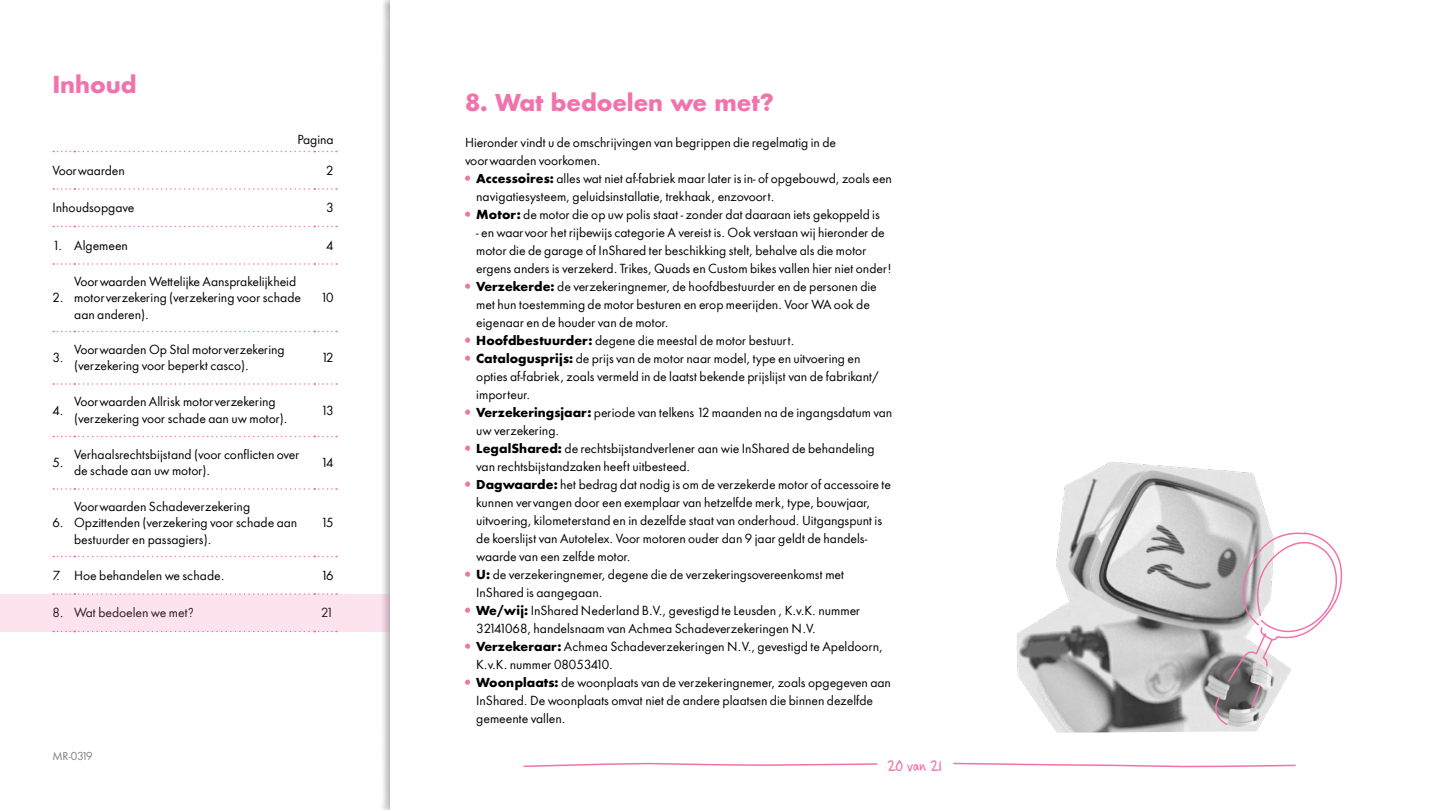
<style>
.page{position:relative;width:1440px;height:810px;background:#fff}
.page>*{position:absolute;margin:0;border:0;box-sizing:border-box;transform-origin:0 0}
.t1{font:700 22.5px "In Shared Sans";letter-spacing:-.01em;color:#f173ac}
.t2{font:16.5px "Casino Hand";letter-spacing:-.005em;color:#f173ac}
.t3{font:12px/18px "In Shared Sans";color:#000}
.t4{font:10.5px "In Shared Sans";letter-spacing:-.095em;color:#808080}
.s1{font-weight:700}
</style>
<div class="page">
<svg style="left:523px;top:763px;width:355px;height:5px"></svg>
<svg style="left:953px;top:762px;width:343px;height:5px"></svg>
<svg style="left:53px;top:151px;width:284px;height:1px"></svg>
<svg style="left:53px;top:188px;width:284px;height:2px"></svg>
<svg style="left:53px;top:226px;width:284px;height:1px"></svg>
<svg style="left:53px;top:263px;width:284px;height:2px"></svg>
<svg style="left:53px;top:331px;width:284px;height:1px"></svg>
<svg style="left:53px;top:383px;width:284px;height:2px"></svg>
<svg style="left:53px;top:436px;width:284px;height:1px"></svg>
<svg style="left:53px;top:488px;width:284px;height:2px"></svg>
<svg style="left:53px;top:556px;width:284px;height:1px"></svg>
<svg style="left:53px;top:593px;width:284px;height:1px"></svg>
<svg style="left:465px;top:175px;width:5px;height:6px"></svg>
<svg style="left:465px;top:211px;width:5px;height:6px"></svg>
<svg style="left:465px;top:283px;width:5px;height:6px"></svg>
<svg style="left:465px;top:337px;width:5px;height:6px"></svg>
<svg style="left:465px;top:355px;width:5px;height:6px"></svg>
<svg style="left:465px;top:409px;width:5px;height:6px"></svg>
<svg style="left:465px;top:446px;width:5px;height:5px"></svg>
<svg style="left:465px;top:482px;width:5px;height:5px"></svg>
<svg style="left:465px;top:572px;width:5px;height:5px"></svg>
<svg style="left:465px;top:608px;width:5px;height:5px"></svg>
<svg style="left:465px;top:643px;width:5px;height:6px"></svg>
<svg style="left:465px;top:679px;width:5px;height:6px"></svg>
<img style="left:1017px;top:462px;width:255px;height:271px">
<svg style="left:1214px;top:531px;width:129px;height:195px"></svg>
<div style="left:0;top:594px;width:389px;height:38px;background:#fce3ee"></div>
<h1 class="t1" style="left:52px;top:69px;width:86px">Inhoud</h1>
<p class="t3" style="left:298px;top:130px;width:38px">Pagina</p>
<p class="t3" style="left:52px;top:161px;width:74px">Voorwaarden</p>
<p class="t3" style="left:326px;top:161px;width:9px">2</p>
<p class="t3" style="left:52px;top:199px;width:84px">Inhoudsopgave</p>
<p class="t3" style="left:326px;top:199px;width:9px">3</p>
<p class="t3" style="left:52px;top:236px;width:77px">1. Algemeen</p>
<p class="t3" style="left:326px;top:236px;width:9px">4</p>
<p class="t3" style="left:52px;top:289px;width:13px">2.</p>
<p class="t3" style="left:74px;top:273px;width:228px;line-height:16.5px">Voorwaarden Wettelijke Aansprakelijkheid motorverzekering (verzekering voor schade aan anderen).</p>
<p class="t3" style="left:320px;top:289px;width:15px">10</p>
<p class="t3" style="left:52px;top:349px;width:13px">3.</p>
<p class="t3" style="left:74px;top:341px;width:212px;line-height:16.5px">Voorwaarden Op Stal motorverzekering (verzekering voor beperkt casco).</p>
<p class="t3" style="left:321px;top:349px;width:14px">12</p>
<p class="t3" style="left:52px;top:401px;width:13px">4.</p>
<p class="t3" style="left:74px;top:394px;width:215px;line-height:16.5px">Voorwaarden Allrisk motorverzekering (verzekering voor schade aan uw motor).</p>
<p class="t3" style="left:321px;top:401px;width:14px">13</p>
<p class="t3" style="left:52px;top:454px;width:13px">5.</p>
<p class="t3" style="left:74px;top:446px;width:227px;line-height:16.5px">Verhaalsrechtsbijstand (voor conflicten over de schade aan uw motor).</p>
<p class="t3" style="left:321px;top:454px;width:14px">14</p>
<p class="t3" style="left:52px;top:514px;width:13px">6.</p>
<p class="t3" style="left:74px;top:498px;width:225px;line-height:16.5px">Voorwaarden Schadeverzekering<br>Opzittenden (verzekering voor schade aan bestuurder en passagiers).</p>
<p class="t3" style="left:321px;top:514px;width:14px">15</p>
<p class="t3" style="left:52px;top:566px;width:173px">7. Hoe behandelen we schade.</p>
<p class="t3" style="left:321px;top:566px;width:14px">16</p>
<p class="t3" style="left:52px;top:604px;width:143px">8. Wat bedoelen we met?</p>
<p class="t3" style="left:321px;top:604px;width:14px">21</p>
<p class="t4" style="left:52px;top:749px;width:42px">MR-0319</p>
<h1 class="t1" style="left:465px;top:87px;width:310px">8. Wat bedoelen we met?</h1>
<p class="t3" style="left:465px;top:134px;width:373px">Hieronder vindt u de omschrijvingen van begrippen die regelmatig in de voorwaarden voorkomen.</p>
<p class="t3" style="left:476px;top:170px;width:417px"><span class="s1">Accessoires:</span> alles wat niet af-fabriek maar later is in- of opgebouwd, zoals een navigatiesysteem, geluidsinstallatie, trekhaak, enzovoort.<br><span class="s1">Motor:</span> de motor die op uw polis staat - zonder dat daaraan iets gekoppeld is</p>
<p class="t3" style="left:476px;top:224px;width:418px">- en waarvoor het rijbewijs categorie A vereist is. Ook verstaan wij hieronder de motor die de garage of InShared ter beschikking stelt, behalve als die motor ergens anders is verzekerd. Trikes, Quads en Custom bikes vallen hier niet onder!<br><span class="s1">Verzekerde:</span> de verzekeringnemer, de hoofdbestuurder en de personen die met hun toestemming de motor besturen en erop meerijden. Voor WA ook de eigenaar en de houder van de motor.<br><span class="s1">Hoofdbestuurder:</span> degene die meestal de motor bestuurt.<br><span class="s1">Catalogusprijs:</span> de prijs van de motor naar model, type en uitvoering en opties af-fabriek, zoals vermeld in de laatst bekende prijslijst van de fabrikant/ importeur.<br><span class="s1">Verzekeringsjaar:</span> periode van telkens 12 maanden na de ingangsdatum van uw verzekering.<br><span class="s1">LegalShared:</span> de rechtsbijstandverlener aan wie InShared de behandeling van rechtsbijstandzaken heeft uitbesteed.<br><span class="s1">Dagwaarde:</span> het bedrag dat nodig is om de verzekerde motor of accessoire te kunnen vervangen door een exemplaar van hetzelfde merk, type, bouwjaar, uitvoering, kilometerstand en in dezelfde staat van onderhoud. Uitgangspunt is de koerslijst van Autotelex. Voor motoren ouder dan 9 jaar geldt de handels&shy;waarde van een zelfde motor.<br><span class="s1">U:</span> de verzekeringnemer, degene die de verzekeringsovereenkomst met InShared is aangegaan.<br><span class="s1">We/wij:</span> InShared Nederland B.V., gevestigd te Leusden , K.v.K. nummer 32141068, handelsnaam van Achmea Schadeverzekeringen N.V.<br><span class="s1">Verzekeraar:</span> Achmea Schadeverzekeringen N.V., gevestigd te Apeldoorn, K.v.K. nummer 08053410.<br><span class="s1">Woonplaats:</span> de woonplaats van de verzekeringnemer, zoals opgegeven aan InShared. De woonplaats omvat niet de andere plaatsen die binnen dezelfde gemeente vallen.</p>
<h2 class="t2" style="left:887px;top:756px;width:57px">20 van 21</h2>
</div>
